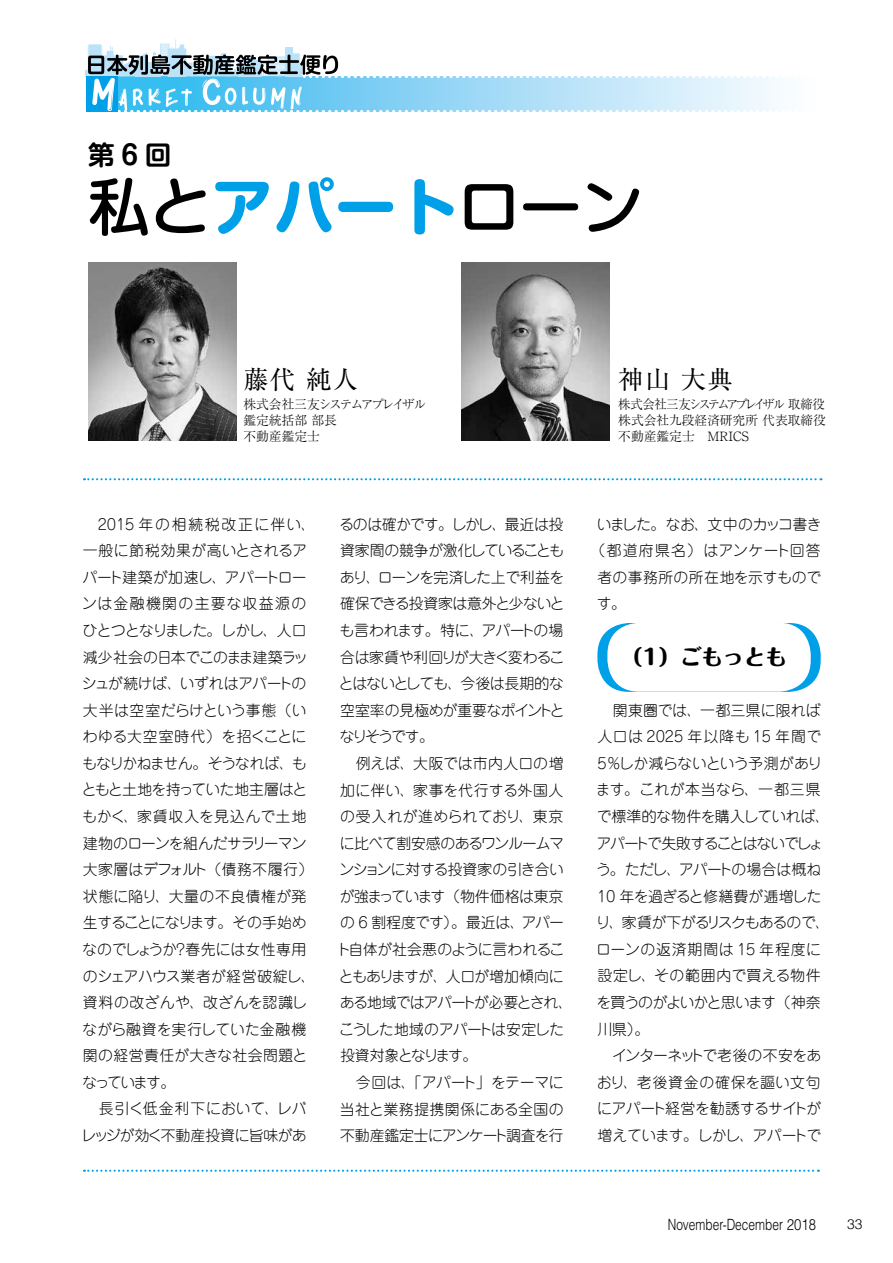
<style>
.page{position:relative;width:893px;height:1263px;background:#fff}
.page>*{position:absolute;margin:0;border:0;box-sizing:border-box;transform-origin:0 0}
.t1{font:500 61.65px "Shin M Go Pro";color:#000}
.t2{font:700 26.55px "Shin M Go Pro De";color:#000}
.t3{font:25.5px "Ryumin Pro";letter-spacing:.04em;color:#000}
.t4{font:800 21.3px "Maru Fo Pro";color:#000}
.t5{font:300 15.45px "Helvetica LT Std";color:#000;scale:.77 1}
.t6{font:300 14.85px/26.5px "Jun 101 Pro";letter-spacing:-.02em;color:#000}
.t7{font:300 14.85px "Jun 101 Pro";letter-spacing:-.04em;color:#000}
.t8{font:300 14.85px "Jun 101 Pro";letter-spacing:.035em;color:#000}
.t9{font:300 14.85px "Jun 101 Pro";letter-spacing:.025em;color:#000}
.t10{font:300 13.8px "Helvetica";color:#000}
.t11{font:300 12.75px/15.9px "Ryumin Pro";color:#000}
.s1{font-weight:700;color:#00a0e9}
</style>
<div class="page">
<svg style="left:84px;top:478px;width:737px;height:2px"></svg>
<svg style="left:86px;top:39px;width:693px;height:73px"></svg>
<svg style="left:84px;top:1170px;width:735px;height:2px"></svg>
<img style="left:88px;top:263px;width:148px;height:178px">
<img style="left:461px;top:263px;width:148px;height:178px">
<div style="left:597px;top:623px;width:224px;height:69px;background:#00a0e9;border-radius:32px"></div>
<div style="left:607px;top:623px;width:204px;height:69px;background:#fff;border-radius:32px"></div>
<h2 class="t2" style="left:88px;top:133px;width:85px">第6回</h2>
<h1 class="t1" style="left:88px;top:157px;width:556px">私と<span class="s1">アパート</span>ローン</h1>
<h3 class="t3" style="left:243px;top:359px;width:116px">藤代 純人</h3>
<h3 class="t3" style="left:618px;top:359px;width:116px">神山 大典</h3>
<p class="t11" style="left:243px;top:395px;width:184px">株式会社三友システムアプレイザル鑑定統括部部長<br>不動産鑑定士</p>
<p class="t11" style="left:618px;top:395px;width:209px;text-align:justify">株式会社三友システムアプレイザル取締役株式会社九段経済研究所代表取締役不動産鑑定士　MRICS</p>
<p class="t6" style="left:81px;top:509px;width:236px">　2015 年の相続税改正に伴い、一般に節税効果が高いとされるアパート建築が加速し、アパートローンは金融機関の主要な収益源のひとつとなりました。しかし、人口減少社会の日本でこのまま建築ラッシュが続けば、いずれはアパートの大半は空室だらけという事態（いわゆる大空室時代）を招くことにもなりかねません。そうなれば、もともと土地を持っていた地主層はともかく、家賃収入を見込んで土地建物のローンを組んだサラリーマン大家層はデフォルト（債務不履行）状態に陥り、大量の不良債権が発生することになります。その手始めなのでしょうか？春先には女性専用のシェアハウス業者が経営破綻し、資料の改ざんや、改ざんを認識しながら融資を実行していた金融機関の経営責任が大きな社会問題となっています。<br>　長引く低金利下において、レバレッジが効く不動産投資に旨味があ</p>
<p class="t6" style="left:336px;top:509px;width:238px">るのは確かです。しかし、最近は投資家間の競争が激化していることもあり、ローンを完済した上で利益を確保できる投資家は意外と少ないとも言われます。特に、アパートの場合は家賃や利回りが大きく変わることはないとしても、今後は長期的な空室率の見極めが重要なポイントとなりそうです。<br>　例えば、大阪では市内人口の増加に伴い、家事を代行する外国人の受入れが進められており、東京に比べて割安感のあるワンルームマンションに対する投資家の引き合いが強まっています（物件価格は東京の 6 割程度です）。最近は、アパート自体が社会悪のように言われることもありますが、人口が増加傾向にある地域ではアパートが必要とされ、こうした地域のアパートは安定した投資対象となります。<br>　今回は、「アパート」をテーマに当社と業務提携関係にある全国の不動産鑑定士にアンケート調査を行</p>
<p class="t7" style="left:597px;top:512px;width:227px">いました。なお、文中のカッコ書き</p>
<p class="t8" style="left:590px;top:539px;width:232px">（都道府県名）はアンケート回答</p>
<p class="t9" style="left:597px;top:565px;width:225px">者の事務所の所在地を示すもので</p>
<p class="t6" style="left:597px;top:589px;width:31px">す。</p>
<h3 class="t4" style="left:621px;top:640px;width:167px">（1）ごもっとも</h3>
<p class="t6" style="left:596px;top:695px;width:236px">　関東圏では、一都三県に限れば人口は 2025 年以降も 15 年間で<br>5％しか減らないという予測があります。これが本当なら、一都三県で標準的な物件を購入していれば、アパートで失敗することはないでしょう。ただし、アパートの場合は概ね<br>10 年を過ぎると修繕費が逓増したり、家賃が下がるリスクもあるので、ローンの返済期間は 15 年程度に設定し、その範囲内で買える物件を買うのがよいかと思います（神奈川県）。<br>　インターネットで老後の不安をあおり、老後資金の確保を謳い文句にアパート経営を勧誘するサイトが増えています。しかし、アパートで</p>
<p class="t5" style="left:668px;top:1215px;width:194px">November-December 2018</p>
<p class="t10" style="left:847px;top:1212px;width:17px">33</p>
</div>
